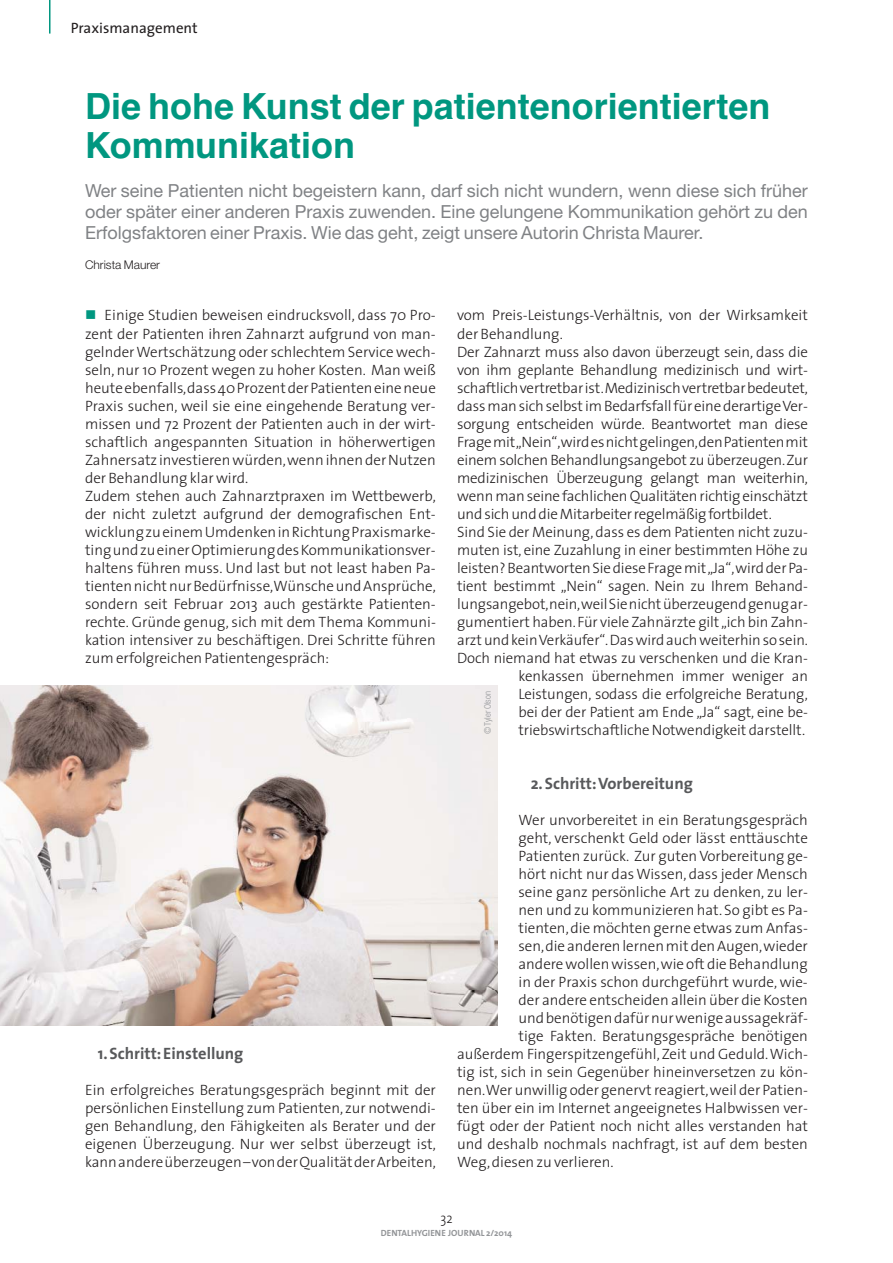
<style>
.page{position:relative;width:893px;height:1263px;background:#fff}
.page>*{position:absolute;margin:0;border:0;box-sizing:border-box;transform-origin:0 0}
.t1{font:700 36px/39px "Helvetica";color:#009780}
.t2{font:18px/21px "Helvetica Neue";color:#808285;text-align:justify}
.t3{font:700 16.5px "The Sans";color:#58595b}
.t4{font:300 15px/18px "The Sans";color:#231f20}
.t5{font:15px "The Sans";color:#231f20}
.t6{font:300 14.25px "The Sans";color:#231f20;scale:.9 1}
.t7{font:300 12px "Helvetica Neue";color:#231f20}
.t8{font:700 9px "The Sans";color:#939598}
.t9{font:300 condensed 9px "Helvetica Neue";color:#939598}
.s1{color:#009780}
</style>
<div class="page">
<hr style="left:49px;top:0;width:2px;height:34px;background:#009780">
<img style="left:0;top:685px;width:497px;height:340px">
<p class="t5" style="left:71px;top:23px;width:128px">Praxismanagement</p>
<h1 class="t1" style="left:85px;top:87px;width:687px">Die hohe Kunst der patientenorientierten<br>Kommunikation</h1>
<p class="t2" style="left:85px;top:183px;width:724px">Wer seine Patienten nicht begeistern kann, darf sich nicht wundern, wenn diese sich früher oder später einer anderen Praxis zuwenden. Eine gelungene Kommunikation gehört zu den Erfolgsfaktoren einer Praxis. Wie das geht, zeigt unsere Autorin Christa Maurer.</p>
<p class="t7" style="left:85px;top:258px;width:77px">Christa Maurer</p>
<p class="t4" style="left:85px;top:308px;width:352px"><span class="s1">■</span> Einige Studien beweisen eindrucksvoll, dass 70 Pro&shy;zent der Patienten ihren Zahnarzt aufgrund von man&shy;gelnder Wertschätzung oder schlechtem Service wech&shy;seln, nur 10 Prozent wegen zu hoher Kosten. Man weiß heute ebenfalls, dass 40 Prozent der Patienten eine neue Praxis suchen, weil sie eine eingehende Beratung ver&shy;missen und 72 Prozent der Patienten auch in der wirt&shy;schaftlich angespannten Situation in höherwertigen Zahnersatz investieren würden, wenn ihnen der Nutzen der Behandlung klar wird.<br>Zudem stehen auch Zahnarztpraxen im Wettbewerb, der nicht zuletzt aufgrund der demografischen Ent&shy;wicklung zu einem Umdenken in Richtung Praxismarke&shy;ting und zu einer Optimierung des Kommunikationsver&shy;haltens führen muss. Und last but not least haben Pa&shy;tienten nicht nur Bedürfnisse, Wünsche und Ansprüche, sondern seit Februar 2013 auch gestärkte Patienten&shy;rechte. Gründe genug, sich mit dem Thema Kommuni&shy;kation intensiver zu beschäftigen. Drei Schritte führen zum erfolgreichen Patientengespräch:</p>
<p class="t3" style="left:98px;top:1045px;width:147px">1. Schritt: Einstellung</p>
<p class="t4" style="left:85px;top:1082px;width:352px;text-align:justify">Ein erfolgreiches Beratungsgespräch beginnt mit der persönlichen Einstellung zum Patienten, zur notwendi&shy;gen Behandlung, den Fähigkeiten als Berater und der eigenen Überzeugung. Nur wer selbst überzeugt ist, kann andere überzeugen – von der Qualität der Arbeiten,</p>
<p class="t4" style="left:457px;top:308px;width:352px">vom Preis-Leistungs-Verhältnis, von der Wirksamkeit</p>
<p class="t4" style="left:457px;top:326px;width:107px">der Behandlung.</p>
<p class="t4" style="left:457px;top:344px;width:352px">Der Zahnarzt muss also davon überzeugt sein, dass die</p>
<p class="t4" style="left:457px;top:362px;width:352px">von ihm geplante Behandlung medizinisch und wirt-</p>
<p class="t4" style="left:457px;top:380px;width:352px">schaftlich vertretbar ist. Medizinisch vertretbar bedeutet,</p>
<p class="t4" style="left:457px;top:398px;width:352px">dass man sich selbst im Bedarfsfall für eine derartige Ver-</p>
<p class="t4" style="left:457px;top:416px;width:352px">sorgung entscheiden würde. Beantwortet man diese</p>
<p class="t4" style="left:457px;top:434px;width:352px">Frage mit „Nein“, wird es nicht gelingen, den Patienten mit</p>
<p class="t4" style="left:457px;top:452px;width:352px">einem solchen Behandlungsangebot zu über zeugen. Zur</p>
<p class="t4" style="left:457px;top:470px;width:352px">medizinischen Überzeugung gelangt man weiterhin,</p>
<p class="t4" style="left:457px;top:488px;width:352px">wenn man seine fachlichen Qualitäten richtig einschätzt</p>
<p class="t4" style="left:457px;top:506px;width:316px">und sich und die Mitarbeiter regelmäßig fortbildet.</p>
<p class="t4" style="left:457px;top:524px;width:352px">Sind Sie der Meinung, dass es dem Patienten nicht zuzu-</p>
<p class="t4" style="left:457px;top:542px;width:352px">muten ist, eine Zuzahlung in einer bestimmten Höhe zu</p>
<p class="t4" style="left:457px;top:560px;width:352px">leisten? Beantworten Sie diese Frage mit „Ja“, wird der Pa-</p>
<p class="t4" style="left:457px;top:578px;width:352px">tient bestimmt „Nein“ sagen. Nein zu Ihrem Behand-</p>
<p class="t4" style="left:457px;top:596px;width:352px">lungsangebot, nein, weil Sie nicht überzeugend genug ar-</p>
<p class="t4" style="left:457px;top:614px;width:352px">gumentiert haben. Für viele Zahnärzte gilt „ich bin Zahn-</p>
<p class="t4" style="left:457px;top:632px;width:352px">arzt und kein Verkäufer“. Das wird auch weiterhin so sein.</p>
<p class="t4" style="left:457px;top:650px;width:352px">Doch niemand hat etwas zu verschenken und die Kran-</p>
<p class="t4" style="left:518px;top:668px;width:291px">kenkassen übernehmen immer weniger an</p>
<p class="t4" style="left:518px;top:686px;width:291px">Leistungen, sodass die erfolgreiche Beratung,</p>
<p class="t4" style="left:518px;top:704px;width:291px">bei der der Patient am Ende „Ja“ sagt, eine be-</p>
<p class="t4" style="left:518px;top:722px;width:288px">triebswirtschaftliche Notwendigkeit darstellt.</p>
<p class="t3" style="left:531px;top:775px;width:164px">2. Schritt: Vorbereitung</p>
<p class="t4" style="left:518px;top:812px;width:291px">Wer unvorbereitet in ein Beratungsgespräch</p>
<p class="t4" style="left:518px;top:830px;width:291px">geht, verschenkt Geld oder lässt enttäuschte</p>
<p class="t4" style="left:518px;top:848px;width:291px">Patienten zurück. Zur guten Vorbereitung ge-</p>
<p class="t4" style="left:518px;top:866px;width:291px">hört nicht nur das Wissen, dass jeder Mensch</p>
<p class="t4" style="left:518px;top:884px;width:291px">seine ganz persönliche Art zu denken, zu ler-</p>
<p class="t4" style="left:518px;top:902px;width:291px">nen und zu kommunizieren hat. So gibt es Pa-</p>
<p class="t4" style="left:518px;top:920px;width:291px">tienten, die möchten gerne etwas zum Anfas-</p>
<p class="t4" style="left:518px;top:938px;width:291px">sen, die anderen lernen mit den Augen, wieder</p>
<p class="t4" style="left:518px;top:956px;width:291px">andere wollen wissen, wie oft die Behandlung</p>
<p class="t4" style="left:518px;top:974px;width:291px">in der Praxis schon durchgeführt wurde, wie-</p>
<p class="t4" style="left:518px;top:992px;width:291px">der andere entscheiden allein über die Kosten</p>
<p class="t4" style="left:518px;top:1010px;width:291px">und benötigen dafür nur wenige aussagekräf-</p>
<p class="t4" style="left:518px;top:1028px;width:291px">tige Fakten. Beratungsgespräche benötigen</p>
<p class="t4" style="left:457px;top:1046px;width:352px">außerdem Fingerspitzengefühl, Zeit und Geduld. Wich-</p>
<p class="t4" style="left:457px;top:1064px;width:352px">tig ist, sich in sein Gegenüber hineinversetzen zu kön-</p>
<p class="t4" style="left:457px;top:1082px;width:352px">nen. Wer unwillig oder genervt reagiert, weil der Patien-</p>
<p class="t4" style="left:457px;top:1100px;width:352px">ten über ein im Internet angeeignetes Halbwissen ver-</p>
<p class="t4" style="left:457px;top:1118px;width:352px">fügt oder der Patient noch nicht alles verstanden hat</p>
<p class="t4" style="left:457px;top:1136px;width:352px">und deshalb nochmals nachfragt, ist auf dem besten</p>
<p class="t4" style="left:457px;top:1154px;width:158px">Weg, diesen zu verlieren.</p>
<p class="t9" style="left:484px;top:734px;width:44px;rotate:-90deg">© Tyler Olson</p>
<p class="t6" style="left:440px;top:1212px;width:15px">32</p>
<p class="t8" style="left:381px;top:1228px;width:133px">DENTALHYGIENE JOURNAL 2/2014</p>
</div>
